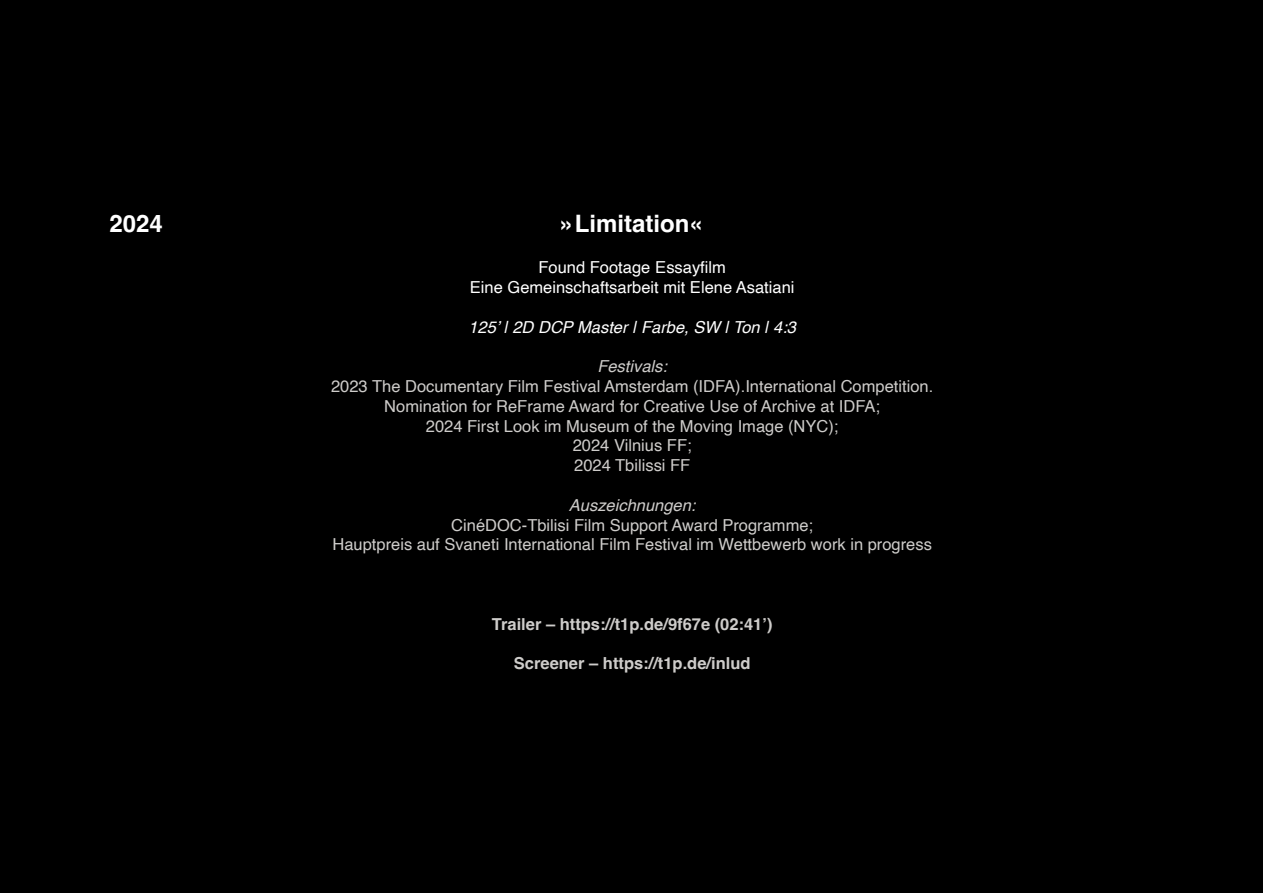
<style>
.page{position:relative;width:1263px;height:893px;background:#000}
.page>*{position:absolute;margin:0;border:0;box-sizing:border-box;transform-origin:0 0}
.Section_Title{font:700 24px "Helvetica";color:#fff}
.Section_Year{font:700 24px "Helvetica";color:#fff}
.Section_Awards{font:16.5px/19.8px "Helvetica";color:#ceccca;text-align:center}
.Section_Awards-2{font:700 16.5px "Helvetica";color:#ceccca}
.Section_Description{font:16.5px "Helvetica";color:#fff}
.Section_Description-2{font:italic 16.5px "Helvetica";color:#fff}
.Section_Awards-3{font:italic 16.5px "Helvetica";color:#ceccca}
</style>
<div class="page">
<p class="Section_Year" style="left:110px;top:209px;width:55px">2024</p>
<p class="Section_Title" style="left:561px;top:209px;width:143px">»Limitation«</p>
<p class="Section_Description" style="left:538px;top:255px;width:189px">Found Footage Essayfilm</p>
<p class="Section_Description" style="left:470px;top:274px;width:326px">Eine Gemeinschaftsarbeit mit Elene Asatiani</p>
<p class="Section_Description-2" style="left:468px;top:314px;width:329px">125’ | 2D DCP Master | Farbe, SW | Ton | 4:3</p>
<p class="Section_Awards-3" style="left:597px;top:353px;width:71px">Festivals:</p>
<p class="Section_Awards" style="left:331px;top:377px;width:604px">2023 The Documentary Film Festival Amsterdam (IDFA).International Competition.</p>
<p class="Section_Awards" style="left:384px;top:397px;width:497px">Nomination for ReFrame Award for Creative Use of Archive at IDFA;<br>2024 First Look im Museum of the Moving Image (NYC);</p>
<p class="Section_Awards" style="left:573px;top:436px;width:120px;text-align:left">2024 Vilnius FF;<br>2024 Tbilissi FF</p>
<p class="Section_Awards-3" style="left:569px;top:492px;width:128px">Auszeichnungen:</p>
<p class="Section_Awards" style="left:332px;top:515px;width:601px">CinéDOC-Tbilisi Film Support Award Programme;<br>Hauptpreis auf Svaneti International Film Festival im Wettbewerb work in progress</p>
<p class="Section_Awards-2" style="left:492px;top:614px;width:282px">Trailer – https://t1p.de/9f67e (02:41’)</p>
<p class="Section_Awards-2" style="left:514px;top:653px;width:238px">Screener – https://t1p.de/inlud</p>
</div>
